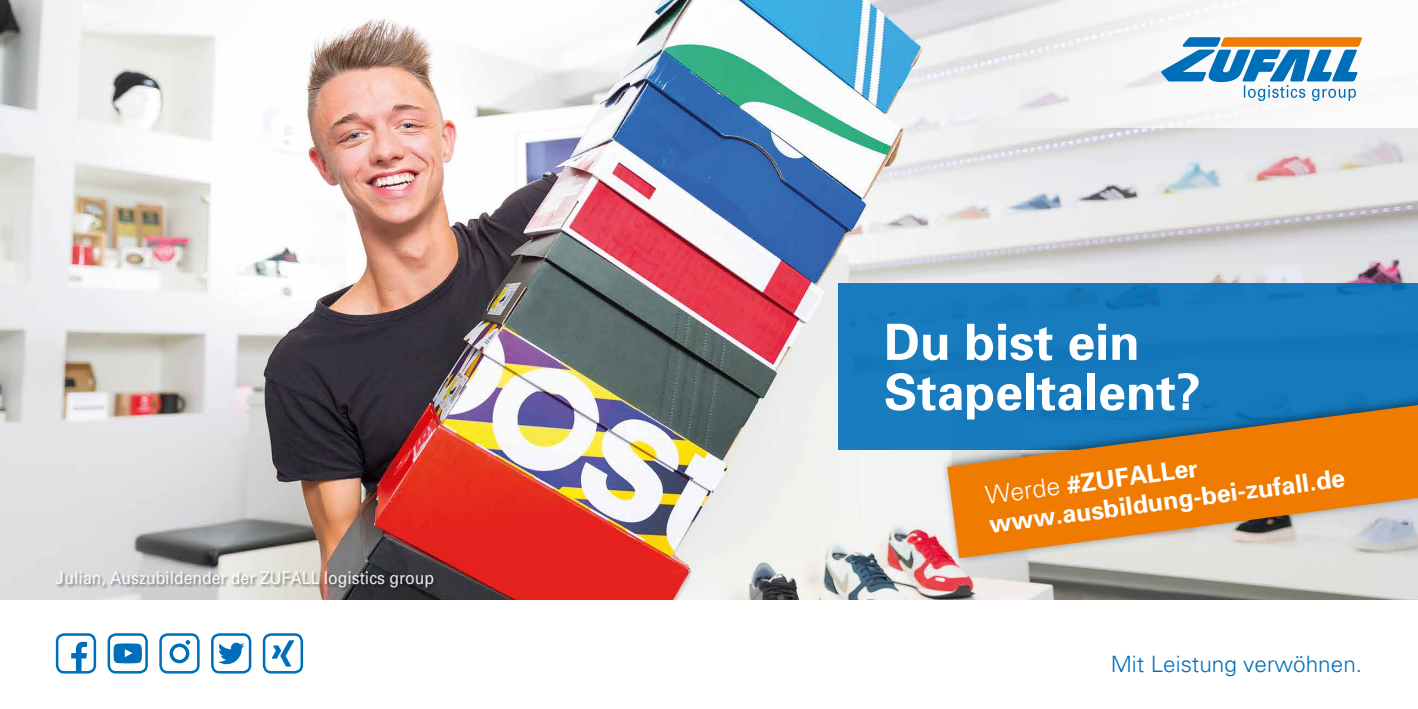
<style>
.page{position:relative;width:1418px;height:709px;background:#fff}
.page>*{position:absolute;margin:0;border:0;box-sizing:border-box;transform-origin:0 0}
.t1{font:700 50px/50px "Univers";color:#fff}
.t2{font:700 25px/29.5px "Univers";color:#fff}
.t3{font:300 22.5px "Univers";color:#006fb9}
.t4{font:17.5px "Univers";color:#fff;scale:.9 1}
.s1{font-weight:300}
</style>
<div class="page">
<img style="left:0;top:0;width:1417px;height:599px">
<svg style="left:855px;top:0;width:562px;height:128px;fill:#f4f4f4"></svg>
<div style="left:159px;top:633px;width:41px;height:40px;border:3px solid #006fb9;border-radius:7px"></div>
<svg style="left:170px;top:640px;width:20px;height:23px"></svg>
<div style="left:108px;top:633px;width:40px;height:40px;border:3px solid #006fb9;border-radius:7px"></div>
<svg style="left:114px;top:643px;width:28px;height:20px"></svg>
<div style="left:211px;top:633px;width:40px;height:40px;border:3px solid #006fb9;border-radius:7px"></div>
<svg style="left:218px;top:642px;width:26px;height:22px"></svg>
<div style="left:263px;top:633px;width:40px;height:40px;border:3px solid #006fb9;border-radius:7px"></div>
<svg style="left:272px;top:640px;width:22px;height:26px"></svg>
<div style="left:56px;top:633px;width:40px;height:40px;border:3px solid #006fb9;border-radius:7px"></div>
<svg style="left:71px;top:642px;width:16px;height:30px"></svg>
<svg style="left:1160px;top:37px;width:202px;height:64px"></svg>
<div style="left:56px;top:571px;width:382px;height:20px;background:#000;opacity:.45"></div>
<div style="left:838px;top:283px;width:579px;height:167px;background:#177bbd"></div>
<div style="left:940px;top:384px;width:477px;height:181px;background:#000;opacity:.5"></div>
<svg style="left:947px;top:405px;width:470px;height:153px;fill:#ef7c00"></svg>
<p class="t4" style="left:56px;top:567px;width:422px">Julian, Auszubildender der ZUFALL logistics group</p>
<h1 class="t1" style="left:884px;top:315px;width:318px">Du bist ein<br>Stapeltalent?</h1>
<h2 class="t2" style="left:983px;top:481px;width:360px;rotate:-8deg"><span class="s1">Werde</span> #ZUFALLer www.ausbildung-bei-zufall.de</h2>
<p class="t3" style="left:1110px;top:650px;width:253px">Mit Leistung verwöhnen.</p>
</div>
